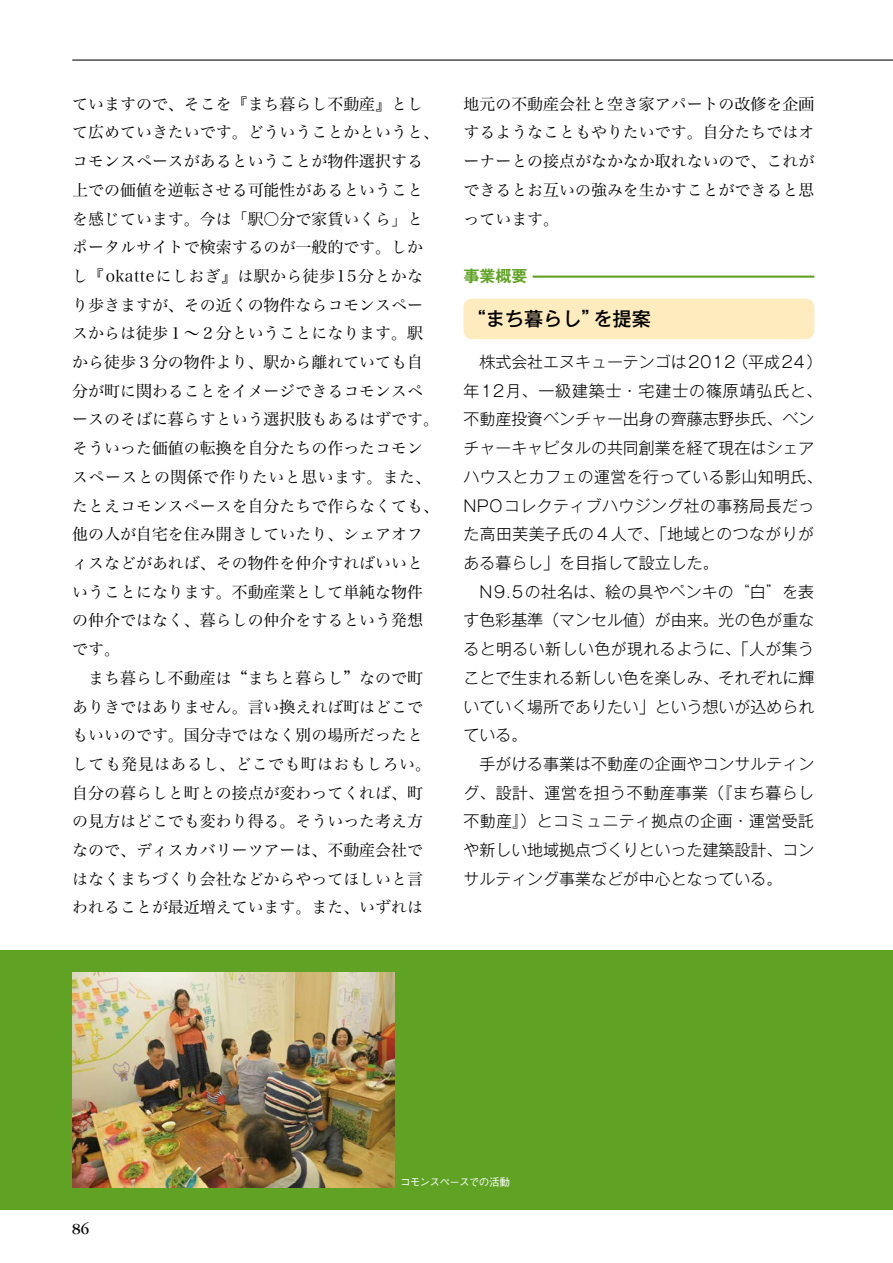
<style>
.page{position:relative;width:893px;height:1263px;background:#fff}
.page>*{position:absolute;margin:0;border:0;box-sizing:border-box;transform-origin:0 0}
.t1{font:500 19.2px "Gothic MB101 Pro";color:#000}
.t2{font:15.9px/28.7px "Hira Min Pro W3";color:#000}
.t3{font:300 15.9px/28.7px "Gothic MB101 Pro";color:#000}
.t4{font:700 15.9px "Gothic MB101 Pro De";color:#5fa224}
.t5{font:15.9px "ITC Garamond Std";color:#000}
.t6{font:500 10.65px "Gothic BBB Pro";letter-spacing:-.065em;color:#fff}
</style>
<div class="page">
<div style="left:0;top:950px;width:893px;height:260px;background:#5fa224"></div>
<div style="left:463px;top:299px;width:351px;height:40px;background:#feebbe;border-radius:9px"></div>
<hr style="left:72px;top:60px;width:821px;height:1px;background:#000">
<hr style="left:533px;top:276px;width:281px;height:2px;background:#5fa224">
<img style="left:72px;top:973px;width:322px;height:214px">
<p class="t2" style="left:72px;top:88px;width:368px">ていますので、そこを『まち暮らし不動産』として広めていきたいです。どういうことかというと、コモンスペースがあるということが物件選択する上での価値を逆転させる可能性があるということを感じています。今は「駅〇分で家賃いくら」とポータルサイトで検索するのが一般的です。しかし『okatteにしおぎ』は駅から徒歩15分とかなり歩きますが、その近くの物件ならコモンスペースからは徒歩１〜２分ということになります。駅から徒歩３分の物件より、駅から離れていても自分が町に関わることをイメージできるコモンスペースのそばに暮らすという選択肢もあるはずです。そういった価値の転換を自分たちの作ったコモンスペースとの関係で作りたいと思います。また、たとえコモンスペースを自分たちで作らなくても、他の人が自宅を住み開きしていたり、シェアオフィスなどがあれば、その物件を仲介すればいいということになります。不動産業として単純な物件の仲介ではなく、暮らしの仲介をするという発想です。<br>　まち暮らし不動産は“まちと暮らし”なので町ありきではありません。言い換えれば町はどこでもいいのです。国分寺ではなく別の場所だったとしても発見はあるし、どこでも町はおもしろい。自分の暮らしと町との接点が変わってくれば、町の見方はどこでも変わり得る。そういった考え方なので、ディスカバリーツアーは、不動産会社ではなくまちづくり会社などからやってほしいと言われることが最近増えています。また、いずれは</p>
<p class="t2" style="left:463px;top:88px;width:352px;text-align:justify">地元の不動産会社と空き家アパートの改修を企画するようなこともやりたいです。自分たちではオーナーとの接点がなかなか取れないので、これができるとお互いの強みを生かすことができると思っています。</p>
<p class="t4" style="left:463px;top:263px;width:65px">事業概要</p>
<p class="t1" style="left:467px;top:303px;width:186px">“まち暮らし”を提案</p>
<p class="t3" style="left:463px;top:345px;width:360px">　株式会社エヌキューテンゴは2012（平成24）年12月、一級建築士・宅建士の篠原靖弘氏と、不動産投資ベンチャー出身の齊藤志野歩氏、ベンチャーキャピタルの共同創業を経て現在はシェアハウスとカフェの運営を行っている影山知明氏、<br>NPOコレクティブハウジング社の事務局長だった高田芙美子氏の４人で、「地域とのつながりがある暮らし」を目指して設立した。<br>　N9.5の社名は、絵の具やペンキの“白”を表す色彩基準（マンセル値）が由来。光の色が重なると明るい新しい色が現れるように、「人が集うことで生まれる新しい色を楽しみ、それぞれに輝いていく場所でありたい」という想いが込められている。<br>　手がける事業は不動産の企画やコンサルティング、設計、運営を担う不動産事業（『まち暮らし不動産』）とコミュニティ拠点の企画・運営受託や新しい地域拠点づくりといった建築設計、コンサルティング事業などが中心となっている。</p>
<p class="t5" style="left:72px;top:1220px;width:18px">86</p>
<p class="t6" style="left:400px;top:1174px;width:111px">コモンスペースでの活動</p>
</div>
